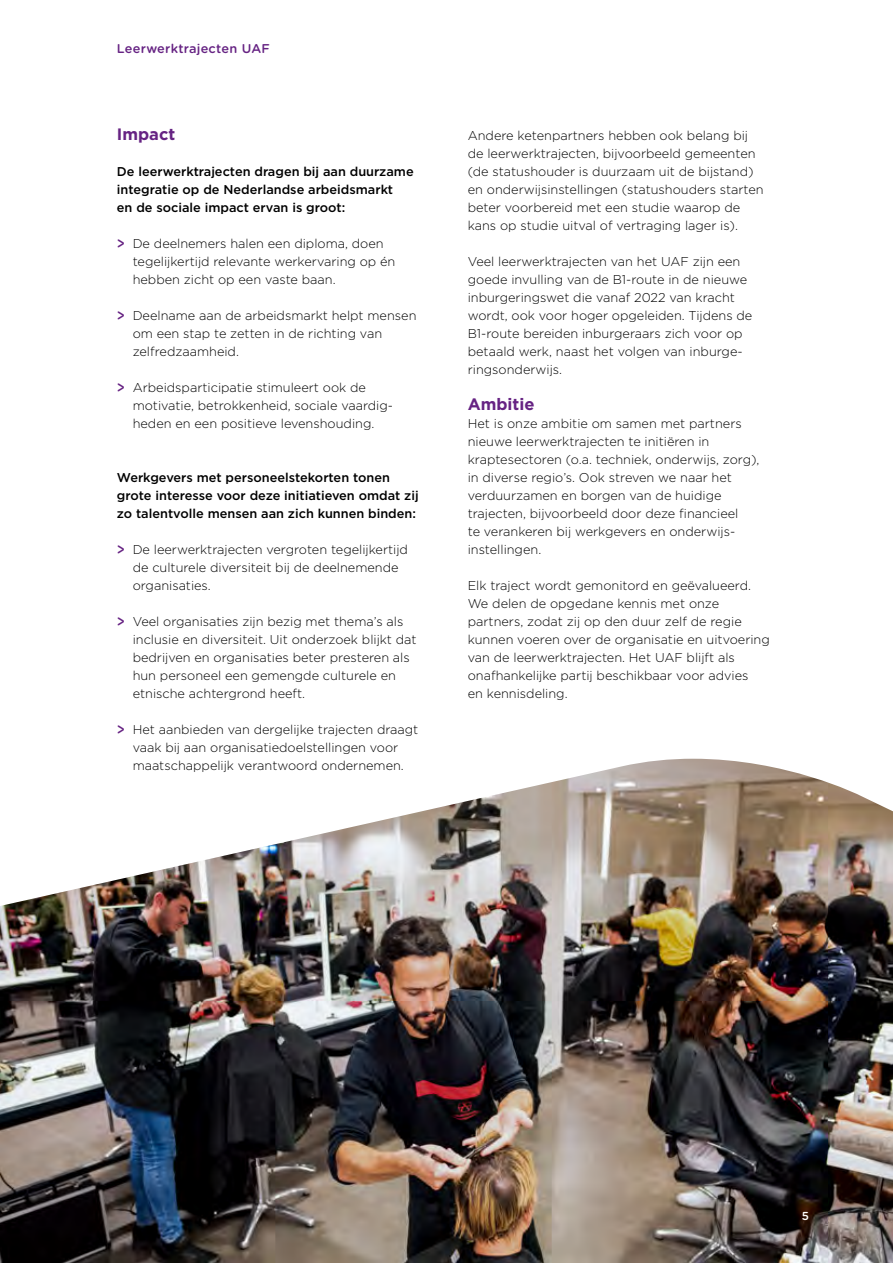
<style>
.page{position:relative;width:893px;height:1263px;background:#fff}
.page>*{position:absolute;margin:0;border:0;box-sizing:border-box;transform-origin:0 0}
.t1{font:700 16.5px "Gotham";color:#662383}
.t2{font:300 12.75px/18px "Gotham";color:#000}
.t3{font:500 12.75px/18px "Gotham";color:#000}
.t4{font:500 12.75px "Gotham Rounded";letter-spacing:.02em;color:#662383}
.t5{font:500 11.55px "Gotham Rounded";color:#fff}
.s1{font-family:"Gotham Rounded";font-weight:500;font-size:15.9px;color:#662383}
</style>
<div class="page">
<img style="left:0;top:759px;width:893px;height:504px">
<p class="t4" style="left:117px;top:39px;width:154px">Leerwerktrajecten UAF</p>
<p class="t1" style="left:117px;top:123px;width:60px">Impact</p>
<p class="t3" style="left:117px;top:162px;width:298px">De leerwerktrajecten dragen bij aan duurzame integratie op de Nederlandse arbeidsmarkt<br>en de sociale impact ervan is groot:</p>
<p class="t2" style="left:133px;top:234px;width:264px;text-indent:-16px"><span class="s1">&gt;</span> De deelnemers halen een diploma, doen tegelijkertijd relevante werkervaring op én hebben zicht op een vaste baan.</p>
<p class="t2" style="left:133px;top:306px;width:285px;text-indent:-16px"><span class="s1">&gt;</span> Deelname aan de arbeidsmarkt helpt mensen om een stap te zetten in de richting van zelfredzaamheid.</p>
<p class="t2" style="left:133px;top:378px;width:262px;text-indent:-16px"><span class="s1">&gt;</span> Arbeidsparticipatie stimuleert ook de motivatie, betrokkenheid, sociale vaardig&shy;heden en een positieve levenshouding.</p>
<p class="t3" style="left:117px;top:468px;width:303px">Werkgevers met personeelstekorten tonen grote interesse voor deze initiatieven omdat zij zo talentvolle mensen aan zich kunnen binden:</p>
<p class="t2" style="left:133px;top:540px;width:277px;text-indent:-16px"><span class="s1">&gt;</span> De leerwerktrajecten vergroten tegelijkertijd de culturele diversiteit bij de deelnemende organisaties.</p>
<p class="t2" style="left:133px;top:612px;width:285px;text-indent:-16px"><span class="s1">&gt;</span> Veel organisaties zijn bezig met thema’s als inclusie en diversiteit. Uit onderzoek blijkt dat bedrijven en organisaties beter presteren als hun personeel een gemengde culturele en etnische achtergrond heeft.</p>
<p class="t2" style="left:117px;top:720px;width:303px;text-align:center"><span class="s1">&gt;</span> Het aanbieden van dergelijke trajecten draagt vaak bij aan organisatiedoelstellingen voor maatschappelijk verantwoord ondernemen.</p>
<p class="t2" style="left:468px;top:126px;width:298px">Andere ketenpartners hebben ook belang bij de leerwerktrajecten, bijvoorbeeld gemeenten (de statushouder is duurzaam uit de bijstand) en onderwijsinstellingen (statushouders starten beter voorbereid met een studie waarop de kans op studie uitval of vertraging lager is).</p>
<p class="t2" style="left:468px;top:252px;width:286px">Veel leerwerktrajecten van het UAF zijn een goede invulling van de B1-route in de nieuwe inburgeringswet die vanaf 2022 van kracht wordt, ook voor hoger opgeleiden. Tijdens de B1-route bereiden inburgeraars zich voor op betaald werk, naast het volgen van inburge&shy;ringsonderwijs.</p>
<p class="t1" style="left:468px;top:393px;width:68px">Ambitie</p>
<p class="t2" style="left:468px;top:414px;width:293px">Het is onze ambitie om samen met partners nieuwe leerwerktrajecten te initiëren in kraptesectoren (o.a. techniek, onderwijs, zorg), in diverse regio’s. Ook streven we naar het verduurzamen en borgen van de huidige trajecten, bijvoorbeeld door deze financieel<br>te verankeren bij werkgevers en onderwijs&shy;instellingen.</p>
<p class="t2" style="left:468px;top:576px;width:304px">Elk traject wordt gemonitord en geëvalueerd.<br>We delen de opgedane kennis met onze partners, zodat zij op den duur zelf de regie kunnen voeren over de organisatie en uitvoering van de leerwerktrajecten. Het UAF blijft als onafhankelijke partij beschikbaar voor advies<br>en kennisdeling.</p>
<p class="t5" style="left:802px;top:1207px;width:9px">5</p>
</div>
